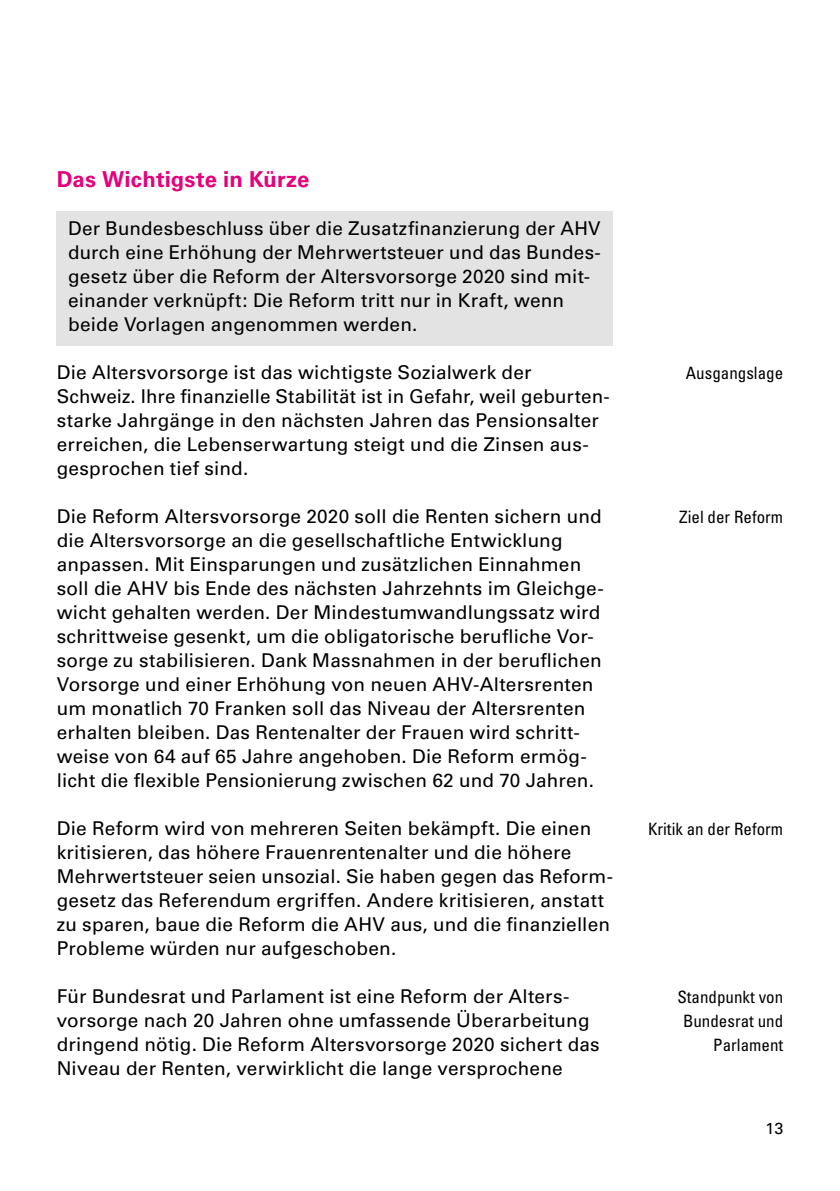
<style>
.page{position:relative;width:840px;height:1191px;background:#fff}
.page>*{position:absolute;margin:0;border:0;box-sizing:border-box;transform-origin:0 0}
.t1{font:700 22px "Univers";letter-spacing:.01em;color:#e5007c}
.t2{font:19px/24px "Univers";letter-spacing:.01em;color:#000}
.t3{font:condensed 17px/24px "Univers";color:#000;text-align:right}
.t4{font:16px "Univers";color:#000}
</style>
<div class="page">
<div style="left:57px;top:211px;width:555px;height:135px;background:#e3e3e3"></div>
<p class="t1" style="left:57px;top:166px;width:254px">Das Wichtigste in Kürze</p>
<p class="t2" style="left:68px;top:216px;width:534px">Der Bundesbeschluss über die Zusatzfinanzierung der AHV durch eine Erhöhung der Mehrwertsteuer und das Bundes&shy;gesetz über die Reform der Altersvorsorge 2020 sind mit&shy;einander verknüpft: Die Reform tritt nur in Kraft, wenn beide Vorlagen angenommen werden.</p>
<p class="t2" style="left:57px;top:360px;width:554px">Die Altersvorsorge ist das wichtigste Sozialwerk der Schweiz. Ihre finanzielle Stabilität ist in Gefahr, weil geburten&shy;starke Jahrgänge in den nächsten Jahren das Pensionsalter erreichen, die Lebenserwartung steigt und die Zinsen aus&shy;gesprochen tief sind.</p>
<p class="t2" style="left:57px;top:504px;width:548px">Die Reform Altersvorsorge 2020 soll die Renten sichern und die Altersvorsorge an die gesellschaftliche Entwicklung anpassen. Mit Einsparungen und zusätzlichen Einnahmen soll die AHV bis Ende des nächsten Jahrzehnts im Gleichge&shy;wicht gehalten werden. Der Mindestumwandlungssatz wird schrittweise gesenkt, um die obligatorische berufliche Vor&shy;sorge zu stabilisieren. Dank Massnahmen in der beruflichen Vorsorge und einer Erhöhung von neuen AHV-Altersrenten um monatlich 70 Franken soll das Niveau der Altersrenten erhalten bleiben. Das Rentenalter der Frauen wird schritt&shy;weise von 64 auf 65 Jahre angehoben. Die Reform ermög&shy;licht die flexible Pensionierung zwischen 62 und 70 Jahren.</p>
<p class="t2" style="left:57px;top:816px;width:557px">Die Reform wird von mehreren Seiten bekämpft. Die einen kritisieren, das höhere Frauenrentenalter und die höhere Mehrwertsteuer seien unsozial. Sie haben gegen das Reform&shy;gesetz das Referendum ergriffen. Andere kritisieren, anstatt zu sparen, baue die Reform die AHV aus, und die finanziellen Probleme würden nur aufgeschoben.</p>
<p class="t2" style="left:57px;top:984px;width:544px">Für Bundesrat und Parlament ist eine Reform der Alters&shy;vorsorge nach 20 Jahren ohne umfassende Überarbeitung dringend nötig. Die Reform Altersvorsorge 2020 sichert das Niveau der Renten, verwirklicht die lange versprochene</p>
<p class="t3" style="left:685px;top:361px;width:99px">Ausgangslage</p>
<p class="t3" style="left:678px;top:505px;width:105px">Ziel der Reform</p>
<p class="t3" style="left:647px;top:817px;width:137px">Kritik an der Reform</p>
<p class="t3" style="left:677px;top:985px;width:107px">Standpunkt von<br>Bundesrat und<br>Parlament</p>
<p class="t4" style="left:765px;top:1119px;width:19px">13</p>
</div>
